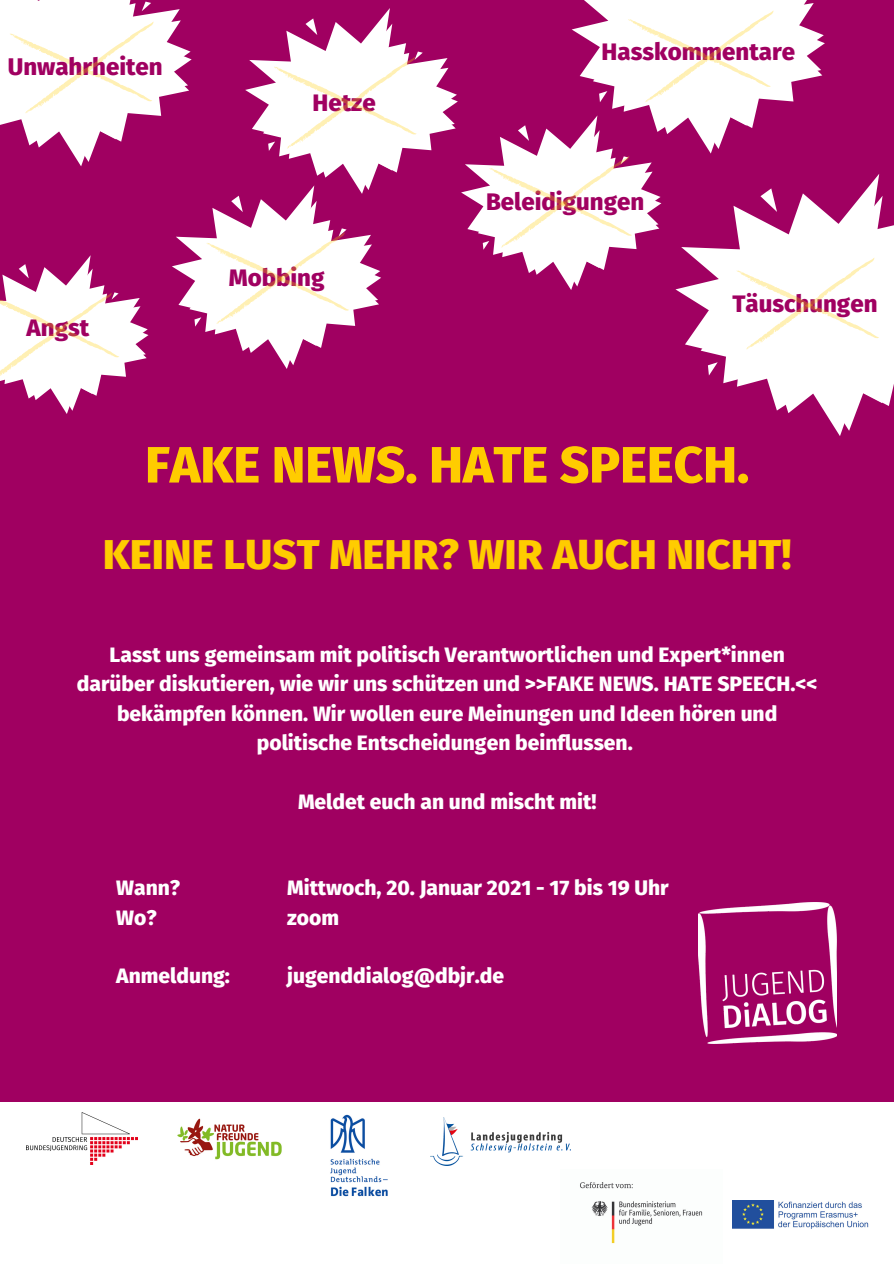
<style>
.page{position:relative;width:894px;height:1264px;background:#fff}
.page>*{position:absolute;margin:0;border:0;box-sizing:border-box;transform-origin:0 0}
.t1{font:800 51px "Fira Sans";color:#fc0}
.t2{font:800 42px "Fira Sans";color:#fc0}
.t3{font:800 24px "Fira Sans";color:#a00061}
.t4{font:800 21px/29.2px "Fira Sans";color:#fff;text-align:center}
</style>
<div class="page">
<div style="left:0;top:0;width:893px;height:1263px;background:#a00061"></div>
<div style="left:0;top:1101px;width:893px;height:162px;background:#fff"></div>
<img style="left:27px;top:1112px;width:110px;height:52px">
<img style="left:430px;top:1117px;width:140px;height:48px">
<svg style="left:826px;top:174px;width:67px;height:262px;fill:#fff"></svg>
<img style="left:698px;top:903px;width:138px;height:140px">
<img style="left:580px;top:1182px;width:123px;height:62px">
<img style="left:732px;top:1200px;width:137px;height:29px">
<svg style="left:0;top:0;width:879px;height:414px"></svg>
<img style="left:177px;top:1118px;width:105px;height:42px">
<img style="left:330px;top:1114px;width:58px;height:83px">
<p class="t3" style="left:8px;top:52px;width:156px">Unwahrheiten</p>
<p class="t3" style="left:27px;top:313px;width:64px">Angst</p>
<p class="t3" style="left:312px;top:88px;width:65px">Hetze</p>
<p class="t3" style="left:229px;top:264px;width:97px">Mobbing</p>
<p class="t3" style="left:601px;top:38px;width:195px">Hasskommentare</p>
<p class="t3" style="left:486px;top:187px;width:160px">Beleidigungen</p>
<p class="t3" style="left:732px;top:289px;width:147px">Täuschungen</p>
<p class="t1" style="left:145px;top:435px;width:605px">FAKE NEWS. HATE SPEECH.</p>
<p class="t2" style="left:103px;top:530px;width:690px">KEINE LUST MEHR? WIR AUCH NICHT!</p>
<p class="t4" style="left:77px;top:640px;width:741px">Lasst uns gemeinsam mit politisch Verantwortlichen und Expert*innen darüber diskutieren, wie wir uns schützen und &gt;&gt;FAKE NEWS. HATE SPEECH.&lt;&lt; bekämpfen können. Wir wollen eure Meinungen und Ideen hören und politische Entscheidungen beinflussen.</p>
<p class="t4" style="left:298px;top:786px;width:300px">Meldet euch an und mischt mit!</p>
<p class="t4" style="left:116px;top:873px;width:65px">Wann?</p>
<p class="t4" style="left:116px;top:902px;width:42px">Wo?</p>
<p class="t4" style="left:116px;top:961px;width:115px">Anmeldung:</p>
<p class="t4" style="left:287px;top:873px;width:383px">Mittwoch, 20. Januar 2021 - 17 bis 19 Uhr</p>
<p class="t4" style="left:287px;top:902px;width:53px">zoom</p>
<p class="t4" style="left:287px;top:961px;width:218px">jugenddialog@dbjr.de</p>
</div>
